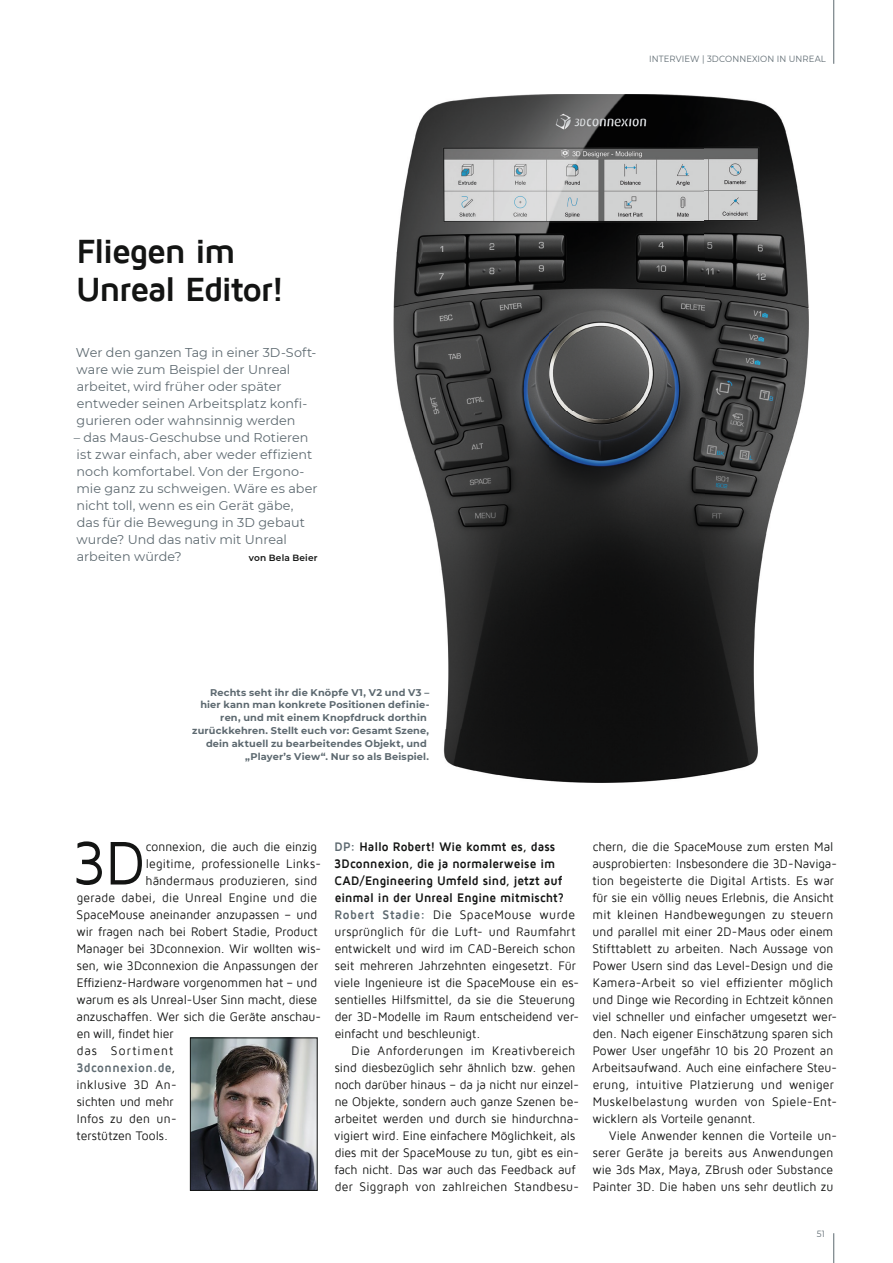
<style>
.page{position:relative;width:893px;height:1263px;background:#fff}
.page>*{position:absolute;margin:0;border:0;box-sizing:border-box;transform-origin:0 0}
.t1{font:63.75px "Maven Pro";color:#131413;scale:.94 1}
.t2{font:700 34.5px/37.5px "Maven Pro";letter-spacing:-.045em;color:#131413}
.t3{font:12.75px/17px "Maven Pro";letter-spacing:.005em;color:#131413;scale:.94 1}
.t4{font:12.75px/17px "Montserrat";letter-spacing:.005em;color:#5d6970}
.t5{font:700 12.75px "Maven Pro";letter-spacing:.03em;color:#5d6970;scale:.94 1}
.t6{font:12.75px "Maven Pro";letter-spacing:.025em;color:#131413;scale:.94 1}
.t7{font:12.75px "Maven Pro";letter-spacing:.09em;color:#131413;scale:.94 1}
.t8{font:700 9.75px/12.8px "Montserrat";letter-spacing:.015em;color:#5d6970;text-align:right}
.t9{font:9px "Montserrat";letter-spacing:.015em;color:#5d6970;scale:.94 1}
.t10{font:600 9px "Montserrat";letter-spacing:.02em;color:#131413}
.s1{font-weight:400;color:#131413}
.s2{font-weight:700;color:#5d6970}
.s3{font-weight:700}
</style>
<div class="page">
<img style="left:394px;top:94px;width:414px;height:688px">
<img style="left:192px;top:1039px;width:123px;height:150px">
<div style="left:190px;top:1037px;width:127px;height:154px;border:1px solid #131413"></div>
<hr style="left:833px;top:1233px;width:1px;height:30px;background:#5d6970">
<hr style="left:833px;top:0;width:1px;height:64px;background:#5d6970">
<p class="t9" style="left:649px;top:53px;width:189px">INTERVIEW | 3DCONNEXION IN UNREAL</p>
<h2 class="t2" style="left:76px;top:233px;width:211px">Fliegen im<br>Unreal Editor!</h2>
<p class="t4" style="left:76px;top:344px;width:242px">Wer den ganzen Tag in einer 3D-Soft&shy;ware wie zum Beispiel der Unreal arbeitet, wird früher oder später entweder seinen Arbeitsplatz konfi&shy;gurieren oder wahnsinnig werden</p>
<p class="t4" style="left:74px;top:429px;width:245px">– das Maus-Geschubse und Rotieren ist zwar einfach, aber weder effizient noch komfortabel. Von der Ergono&shy;mie ganz zu schweigen. Wäre es aber nicht toll, wenn es ein Gerät gäbe,<br>das für die Bewegung in 3D gebaut wurde? Und das nativ mit Unreal arbeiten würde?</p>
<p class="t10" style="left:249px;top:552px;width:70px">von Bela Beier</p>
<p class="t8" style="left:192px;top:685px;width:239px">Rechts seht ihr die Knöpfe V1, V2 und V3 – hier kann man konkrete Positionen definie&shy;ren, und mit einem Knopfdruck dorthin zurückkehren. Stellt euch vor: Gesamt Szene, dein aktuell zu bearbeitendes Objekt, und „Player’s View“. Nur so als Beispiel.</p>
<h1 class="t1" style="left:72px;top:830px;width:80px">3D</h1>
<p class="t3" style="left:146px;top:838px;width:184px">connexion, die auch die einzig</p>
<p class="t3" style="left:146px;top:855px;width:188px">legitime, professionelle Links-</p>
<p class="t3" style="left:146px;top:872px;width:184px">händermaus produzieren, sind</p>
<p class="t3" style="left:77px;top:889px;width:257px">gerade dabei, die Unreal Engine und die</p>
<p class="t3" style="left:77px;top:906px;width:257px">SpaceMouse aneinander anzupassen – und</p>
<p class="t3" style="left:76px;top:923px;width:258px">wir fragen nach bei Robert Stadie, Product</p>
<p class="t3" style="left:77px;top:940px;width:261px">Manager bei 3Dconnexion. Wir wollten wis-</p>
<p class="t3" style="left:77px;top:957px;width:258px">sen, wie 3Dconnexion die Anpassungen der</p>
<p class="t3" style="left:77px;top:974px;width:257px">Effizienz-Hardware vorgenommen hat – und</p>
<p class="t3" style="left:76px;top:991px;width:258px">warum es als Unreal-User Sinn macht, diese</p>
<p class="t3" style="left:77px;top:1008px;width:262px">anzuschaffen. Wer sich die Geräte anschau-</p>
<p class="t3" style="left:77px;top:1025px;width:105px">en will, findet hier</p>
<p class="t7" style="left:77px;top:1044px;width:104px">das Sortiment</p>
<p class="t5" style="left:76px;top:1060px;width:107px">3dconnexion.de<span class="s1">,</span></p>
<p class="t3" style="left:77px;top:1076px;width:108px">inklusive 3D An-</p>
<p class="t3" style="left:77px;top:1093px;width:104px">sichten und mehr</p>
<p class="t6" style="left:77px;top:1112px;width:108px">Infos zu den un-</p>
<p class="t3" style="left:77px;top:1127px;width:99px">terstützen Tools.</p>
<p class="t3" style="left:334px;top:838px;width:262px"><span class="s2">DP:</span> <span class="s3">Hallo Robert! Wie kommt es, dass 3Dconnexion, die ja normalerweise im CAD/Engineering Umfeld sind, jetzt auf einmal in der Unreal Engine mitmischt?<br></span><span class="s2">Robert Stadie:</span> Die SpaceMouse wurde ursprünglich für die Luft- und Raumfahrt entwickelt und wird im CAD-Bereich schon seit mehreren Jahrzehnten eingesetzt. Für viele Ingenieure ist die SpaceMouse ein es&shy;sentielles Hilfsmittel, da sie die Steuerung der 3D-Modelle im Raum entscheidend ver&shy;einfacht und beschleunigt.</p>
<p class="t3" style="left:334px;top:1042px;width:262px;text-indent:17px">Die Anforderungen im Kreativbereich sind diesbezüglich sehr ähnlich bzw. gehen noch darüber hinaus – da ja nicht nur einzel&shy;ne Objekte, sondern auch ganze Szenen be&shy;arbeitet werden und durch sie hindurchna&shy;vigiert wird. Eine einfachere Möglichkeit, als dies mit der SpaceMouse zu tun, gibt es ein&shy;fach nicht. Das war auch das Feedback auf der Siggraph von zahlreichen Standbesu-</p>
<p class="t3" style="left:592px;top:838px;width:262px">chern, die die SpaceMouse zum ersten Mal ausprobierten: Insbesondere die 3D-Naviga&shy;tion begeisterte die Digital Artists. Es war für sie ein völlig neues Erlebnis, die Ansicht mit kleinen Handbewegungen zu steuern und parallel mit einer 2D-Maus oder einem Stifttablett zu arbeiten. Nach Aussage von Power Usern sind das Level-Design und die Kamera-Arbeit so viel effizienter möglich und Dinge wie Recording in Echtzeit können viel schneller und einfacher umgesetzt wer&shy;den. Nach eigener Einschätzung sparen sich Power User ungefähr 10 bis 20 Prozent an Arbeitsaufwand. Auch eine einfachere Steu&shy;erung, intuitive Platzierung und weniger Muskelbelastung wurden von Spiele-Ent&shy;wicklern als Vorteile genannt.</p>
<p class="t3" style="left:592px;top:1127px;width:262px;text-indent:17px">Viele Anwender kennen die Vorteile un&shy;serer Geräte ja bereits aus Anwendungen wie 3ds Max, Maya, ZBrush oder Substance Painter 3D. Die haben uns sehr deutlich zu</p>
<p class="t9" style="left:817px;top:1227px;width:10px">51</p>
</div>
